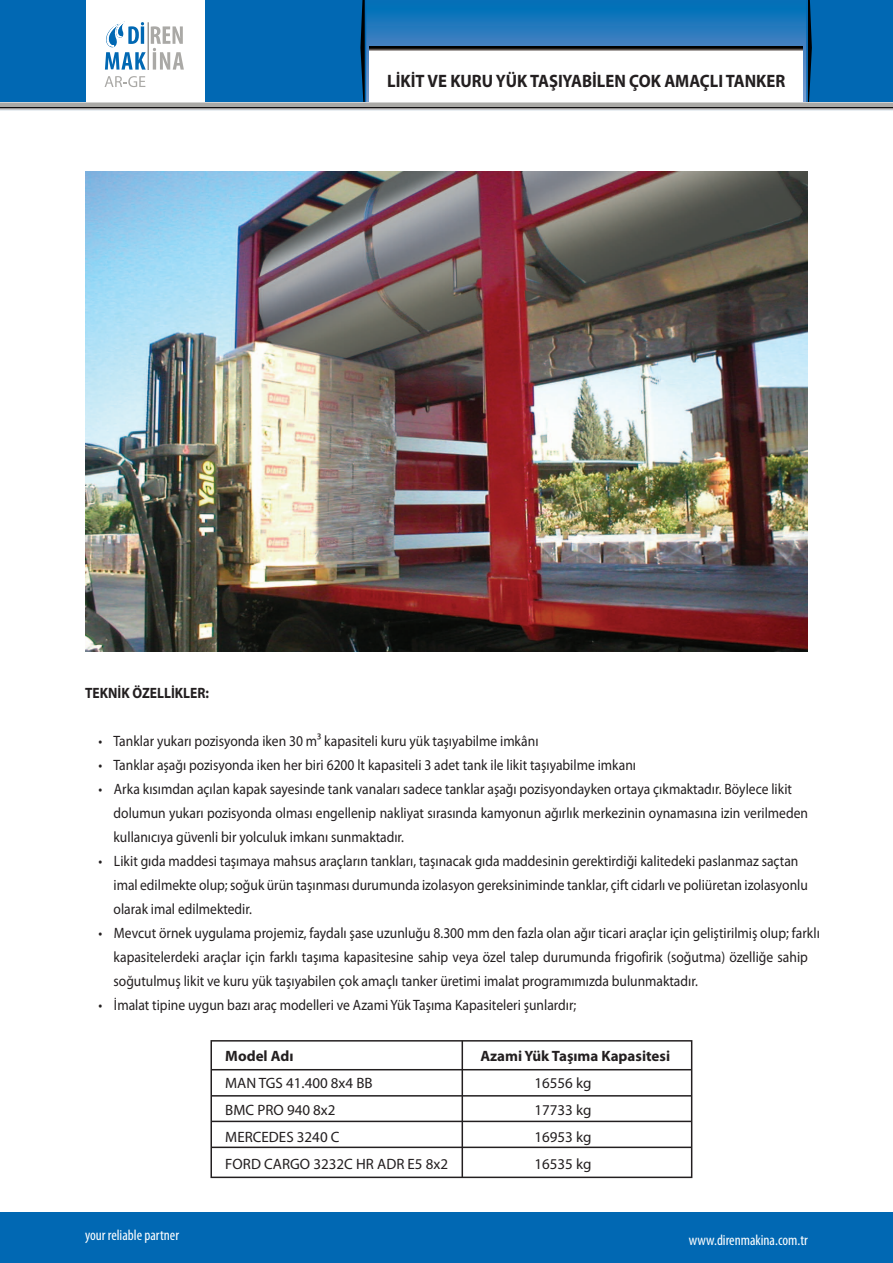
<style>
.page{position:relative;width:893px;height:1263px;background:#fff}
.page>*{position:absolute;margin:0;border:0;box-sizing:border-box;transform-origin:0 0}
.t1{font:700 18px "Myriad Pro";color:#231f20;scale:.93 1}
.t2{font:15px/24px "Myriad Pro";color:#231f20;scale:.91 1}
.t3{font:15px "Myriad Pro";color:#231f20}
.t4{font:condensed 15px "Myriad Pro";color:#fff}
.t5{font:700 15px "Myriad Pro";color:#231f20}
.t6{font:700 15px "Myriad Pro";color:#231f20;scale:.91 1}
</style>
<div class="page">
<div style="left:0;top:1212px;width:893px;height:51px;background:#0168b3"></div>
<div style="left:206px;top:0;width:687px;height:102px;background:#0168b3"></div>
<svg style="left:808px;top:0;width:4px;height:102px"></svg>
<svg style="left:360px;top:0;width:5px;height:102px"></svg>
<svg style="left:366px;top:10px;width:442px;height:92px"></svg>
<div style="left:370px;top:47px;width:433px;height:55px;background:#fff"></div>
<svg style="left:370px;top:47px;width:433px;height:4px;background:#484442"></svg>
<div style="left:0;top:0;width:85px;height:102px;background:#0168b3"></div>
<svg style="left:105px;top:76px;width:40px;height:11px"></svg>
<svg style="left:105px;top:21px;width:79px;height:49px"></svg>
<hr style="left:0;top:102px;width:893px;height:1px;background:#d2d2d1">
<hr style="left:0;top:103px;width:893px;height:4px;background:#aaa9a6">
<svg style="left:0;top:107px;width:893px;height:4px;background:#969698"></svg>
<div style="left:210px;top:1040px;width:482px;height:138px;border:2px solid #231f20"></div>
<hr style="left:211px;top:1069px;width:481px;height:1px;background:#231f20">
<hr style="left:211px;top:1095px;width:481px;height:1px;background:#231f20">
<hr style="left:211px;top:1121px;width:481px;height:1px;background:#231f20">
<hr style="left:211px;top:1146px;width:481px;height:2px;background:#231f20">
<hr style="left:462px;top:1041px;width:1px;height:136px;background:#231f20">
<img style="left:85px;top:172px;width:723px;height:479px">
<p class="t1" style="left:387px;top:69px;width:429px">LİKİT VE KURU YÜK TAŞIYABİLEN ÇOK AMAÇLI TANKER</p>
<p class="t6" style="left:85px;top:683px;width:138px">TEKNİK ÖZELLİKLER:</p>
<p class="t2" style="left:99px;top:728px;width:485px">• Tanklar yukarı pozisyonda iken 30 m³ kapasiteli kuru yük taşıyabilme imkânı</p>
<p class="t2" style="left:99px;top:752px;width:592px">• Tanklar aşağı pozisyonda iken her biri 6200 lt kapasiteli 3 adet tank ile likit taşıyabilme imkanı</p>
<p class="t2" style="left:114px;top:776px;width:765px;text-indent:-15px">• Arka kısımdan açılan kapak sayesinde tank vanaları sadece tanklar aşağı pozisyondayken ortaya çıkmaktadır. Böylece likit dolumun yukarı pozisyonda olması engellenip nakliyat sırasında kamyonun ağırlık merkezinin oynamasına izin verilmeden kullanıcıya güvenli bir yolculuk imkanı sunmaktadır.</p>
<p class="t2" style="left:114px;top:848px;width:764px;text-indent:-15px">• Likit gıda maddesi taşımaya mahsus araçların tankları, taşınacak gıda maddesinin gerektirdiği kalitedeki paslanmaz saçtan imal edilmekte olup; soğuk ürün taşınması durumunda izolasyon gereksiniminde tanklar, çift cidarlı ve poliüretan izolasyonlu olarak imal edilmektedir.</p>
<p class="t2" style="left:114px;top:920px;width:778px;text-indent:-15px">• Mevcut örnek uygulama projemiz, faydalı şase uzunluğu 8.300 mm den fazla olan ağır ticari araçlar için geliştirilmiş olup; farklı kapasitelerdeki araçlar için farklı taşıma kapasitesine sahip veya özel talep durumunda frigofirik (soğutma) özelliğe sahip soğutulmuş likit ve kuru yük taşıyabilen çok amaçlı tanker üretimi imalat programımızda bulunmaktadır.</p>
<p class="t2" style="left:99px;top:992px;width:526px">• İmalat tipine uygun bazı araç modelleri ve Azami Yük Taşıma Kapasiteleri şunlardır;</p>
<p class="t5" style="left:225px;top:1046px;width:70px">Model Adı</p>
<p class="t5" style="left:480px;top:1046px;width:191px">Azami Yük Taşıma Kapasitesi</p>
<p class="t3" style="left:225px;top:1074px;width:149px">MAN TGS 41.400 8x4 BB</p>
<p class="t3" style="left:534px;top:1074px;width:59px">16556 kg</p>
<p class="t3" style="left:225px;top:1101px;width:112px">BMC PRO 940 8x2</p>
<p class="t3" style="left:534px;top:1101px;width:59px">17733 kg</p>
<p class="t3" style="left:225px;top:1128px;width:116px">MERCEDES 3240 C</p>
<p class="t3" style="left:534px;top:1128px;width:59px">16953 kg</p>
<p class="t3" style="left:225px;top:1155px;width:224px">FORD CARGO 3232C HR ADR E5 8x2</p>
<p class="t3" style="left:534px;top:1155px;width:59px">16535 kg</p>
<p class="t4" style="left:85px;top:1226px;width:96px">your reliable partner</p>
<p class="t4" style="left:689px;top:1231px;width:121px">www.direnmakina.com.tr</p>
</div>
